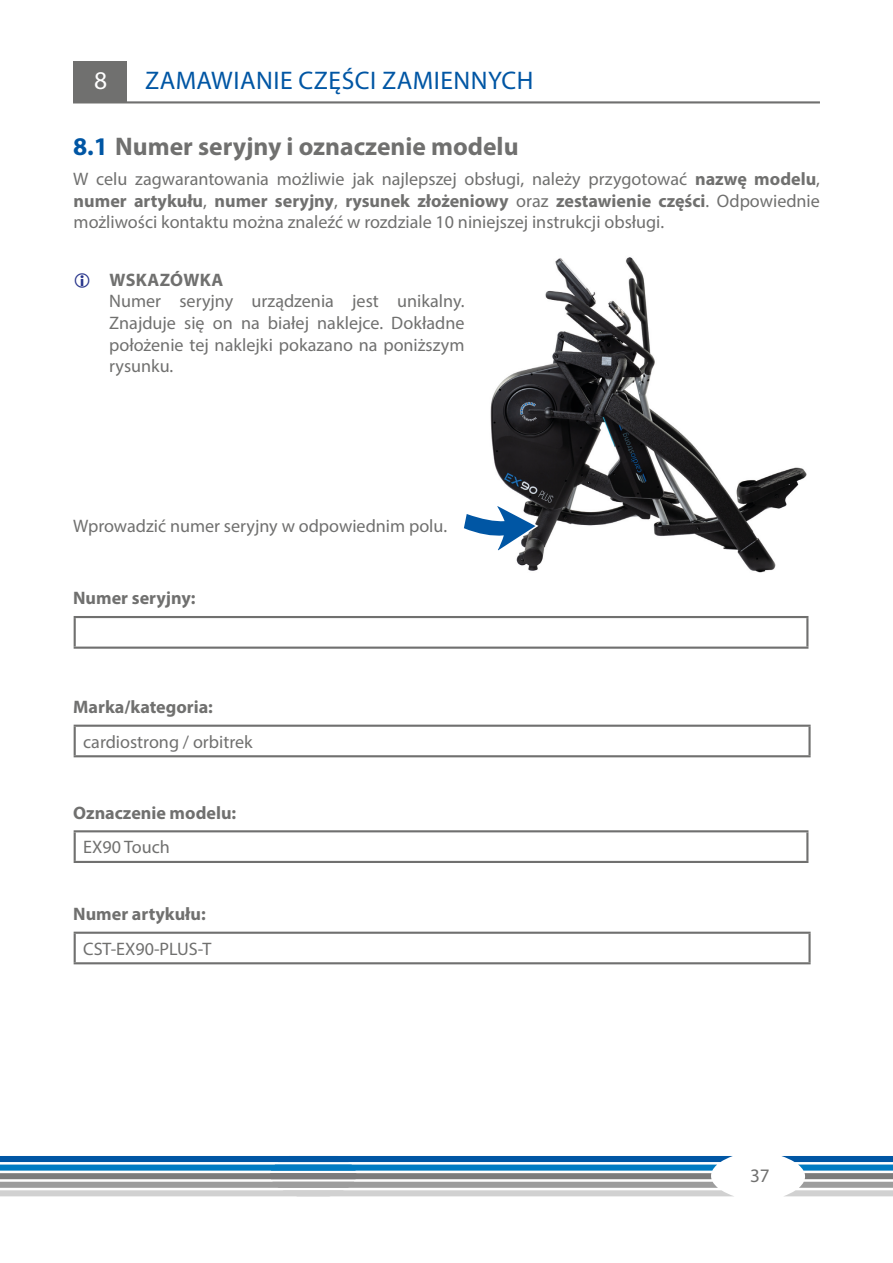
<style>
.page{position:relative;width:893px;height:1263px;background:#fff}
.page>*{position:absolute;margin:0;border:0;box-sizing:border-box;transform-origin:0 0}
.t1{font:700 25.5px "Myriad Pro";color:#70706f}
.t2{font:25.5px "Myriad Pro";letter-spacing:.02em;color:#0056a4}
.t3{font:25.5px "Myriad Pro";color:#fff}
.t4{font:19.2px "Myriad Pro";color:#70706f}
.Text_Hinweise{font:18.15px/21.8px "Myriad Pro";color:#70706f;text-align:justify}
.t5{font:700 18.15px "Myriad Pro";color:#70706f}
.Inhalt_2{font:18.15px "Myriad Pro";color:#70706f}
.t6{font:700 18.15px "Myriad Pro";letter-spacing:.02em;color:#70706f}
.s1{color:#0056a4}
.s2{font-weight:700}
</style>
<div class="page">
<img style="left:490px;top:257px;width:317px;height:316px">
<svg style="left:781px;top:1156px;width:112px;height:40px"></svg>
<svg style="left:0;top:1156px;width:733px;height:40px"></svg>
<div style="left:73px;top:61px;width:53px;height:41px;background:#70706f"></div>
<hr style="left:73px;top:101px;width:747px;height:2px;background:#70706f">
<hr style="left:74px;top:618px;width:2px;height:28px;background:#70706f">
<hr style="left:74px;top:616px;width:734px;height:2px;background:#70706f">
<hr style="left:806px;top:618px;width:2px;height:28px;background:#70706f">
<hr style="left:74px;top:646px;width:734px;height:3px;background:#70706f">
<hr style="left:74px;top:725px;width:737px;height:2px;background:#70706f">
<hr style="left:74px;top:727px;width:2px;height:28px;background:#70706f">
<hr style="left:808px;top:727px;width:3px;height:28px;background:#70706f">
<hr style="left:74px;top:755px;width:737px;height:2px;background:#70706f">
<hr style="left:74px;top:830px;width:734px;height:2px;background:#70706f">
<hr style="left:74px;top:832px;width:2px;height:29px;background:#70706f">
<hr style="left:806px;top:832px;width:2px;height:29px;background:#70706f">
<hr style="left:74px;top:861px;width:734px;height:2px;background:#70706f">
<hr style="left:74px;top:932px;width:737px;height:2px;background:#70706f">
<hr style="left:74px;top:934px;width:2px;height:28px;background:#70706f">
<hr style="left:808px;top:934px;width:3px;height:28px;background:#70706f">
<hr style="left:74px;top:962px;width:737px;height:2px;background:#70706f">
<svg style="left:490px;top:485px;width:46px;height:75px"></svg>
<p class="t3" style="left:94px;top:65px;width:15px">8</p>
<p class="t2" style="left:145px;top:65px;width:390px">ZAMAWIANIE CZĘŚCI ZAMIENNYCH</p>
<p class="t1" style="left:73px;top:130px;width:447px"><span class="s1">8.1</span> Numer seryjny i oznaczenie modelu</p>
<p class="Text_Hinweise" style="left:73px;top:168px;width:748px;line-height:21.3px">W celu zagwarantowania możliwie jak najlepszej obsługi, należy przygotować <span class="s2">nazwę modelu</span>, <span class="s2">numer artykułu</span>, <span class="s2">numer seryjny</span>, <span class="s2">rysunek złożeniowy</span> oraz <span class="s2">zestawienie części</span>. Odpowiednie możliwości kontaktu można znaleźć w rozdziale 10 niniejszej instrukcji obsługi.</p>
<p class="t6" style="left:109px;top:268px;width:116px">WSKAZÓWKA</p>
<p class="Text_Hinweise" style="left:109px;top:290px;width:357px">Numer seryjny urządzenia jest unikalny.<br>Znajduje się on na białej naklejce. Dokładne położenie tej naklejki pokazano na poniższym rysunku.</p>
<p class="Text_Hinweise" style="left:73px;top:514px;width:375px">Wprowadzić numer seryjny w odpowiednim polu.</p>
<p class="t5" style="left:73px;top:586px;width:124px">Numer seryjny:</p>
<p class="t5" style="left:73px;top:695px;width:141px">Marka/kategoria:</p>
<p class="Inhalt_2" style="left:83px;top:730px;width:171px">cardiostrong / orbitrek</p>
<p class="t5" style="left:73px;top:801px;width:164px">Oznaczenie modelu:</p>
<p class="Inhalt_2" style="left:83px;top:836px;width:88px">EX90 Touch</p>
<p class="t5" style="left:73px;top:902px;width:134px">Numer artykułu:</p>
<p class="Inhalt_2" style="left:83px;top:937px;width:130px">CST-EX90-PLUS-T</p>
<p class="t4" style="left:750px;top:1164px;width:21px">37</p>
</div>
